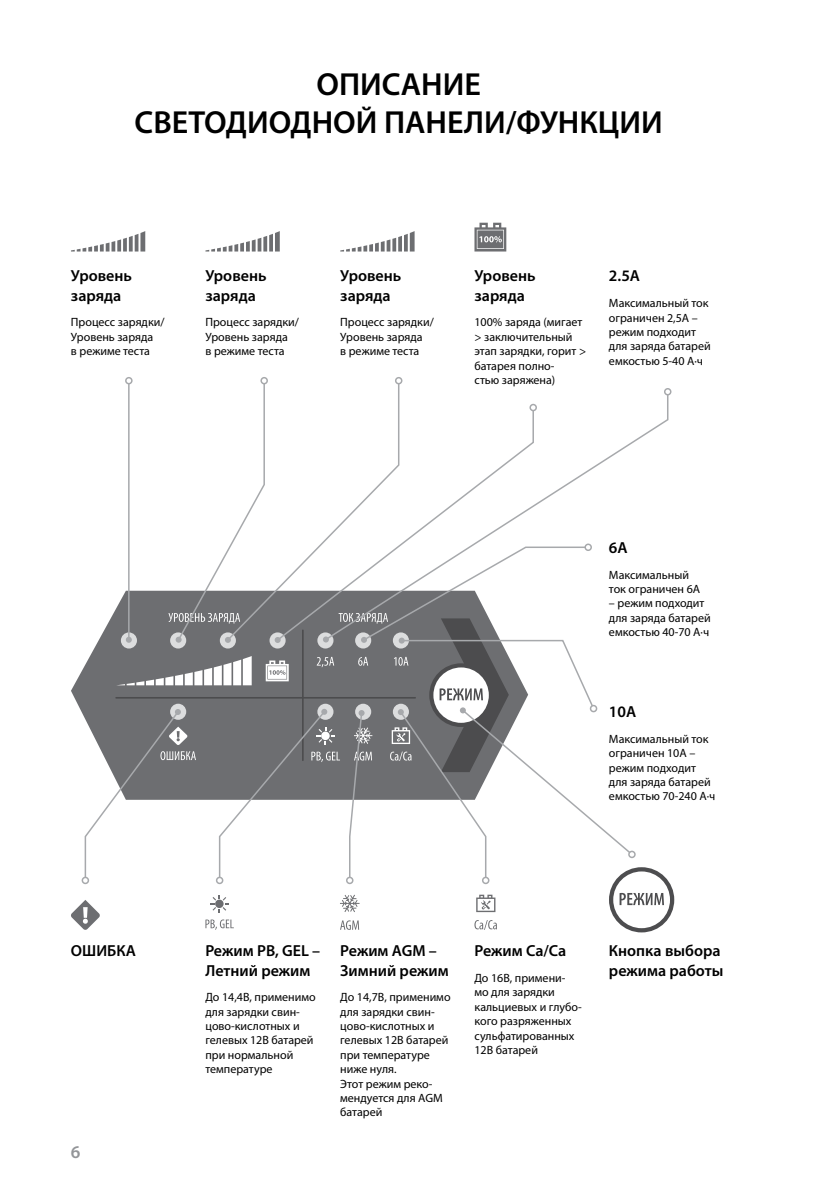
<style>
.page{position:relative;width:840px;height:1191px;background:#fff}
.page>*{position:absolute;margin:0;border:0;box-sizing:border-box;transform-origin:0 0}
.t1{font:600 32px/38.4px "Myriad Pro";color:#000;text-align:center}
.t2{font:600 18px "Myriad Pro";color:#939598}
.t3{font:600 16px/19.2px "Myriad Pro";color:#000}
.t4{font:12px/14.4px "Myriad Pro";color:#000}
</style>
<div class="page">
<div style="left:82px;top:876px;width:7px;height:8px;border:2px solid #a7a9ac;border-radius:50%"></div>
<div style="left:216px;top:876px;width:7px;height:8px;border:2px solid #a7a9ac;border-radius:50%"></div>
<div style="left:346px;top:876px;width:7px;height:8px;border:2px solid #a7a9ac;border-radius:50%"></div>
<div style="left:481px;top:876px;width:8px;height:8px;border:2px solid #a7a9ac;border-radius:50%"></div>
<div style="left:260px;top:377px;width:8px;height:7px;border:2px solid #a7a9ac;border-radius:50%"></div>
<div style="left:395px;top:377px;width:7px;height:7px;border:2px solid #a7a9ac;border-radius:50%"></div>
<div style="left:663px;top:388px;width:8px;height:7px;border:2px solid #a7a9ac;border-radius:50%"></div>
<div style="left:627px;top:850px;width:8px;height:8px;border:2px solid #a7a9ac;border-radius:50%"></div>
<svg style="left:608px;top:867px;width:66px;height:65px"></svg>
<div style="left:613px;top:871px;width:56px;height:57px;background:#fff;border-radius:50%"></div>
<svg style="left:619px;top:893px;width:44px;height:12px"></svg>
<svg style="left:71px;top:900px;width:29px;height:30px"></svg>
<svg style="left:71px;top:231px;width:74px;height:20px"></svg>
<svg style="left:205px;top:231px;width:74px;height:20px"></svg>
<svg style="left:340px;top:231px;width:74px;height:20px"></svg>
<svg style="left:474px;top:223px;width:32px;height:28px"></svg>
<div style="left:125px;top:377px;width:7px;height:7px;border:2px solid #a7a9ac;border-radius:50%"></div>
<svg style="left:205px;top:919px;width:29px;height:11px"></svg>
<svg style="left:210px;top:895px;width:18px;height:18px"></svg>
<div style="left:215px;top:899px;width:8px;height:9px;background:#6d6e71;border-radius:50%"></div>
<svg style="left:340px;top:920px;width:19px;height:10px"></svg>
<svg style="left:340px;top:894px;width:19px;height:18px"></svg>
<svg style="left:476px;top:894px;width:19px;height:18px"></svg>
<svg style="left:474px;top:920px;width:22px;height:10px"></svg>
<svg style="left:84px;top:382px;width:547px;height:497px"></svg>
<div style="left:589px;top:705px;width:8px;height:7px;border:2px solid #a7a9ac;border-radius:50%"></div>
<h1 class="t1" style="left:134px;top:65px;width:529px">ОПИСАНИЕ<br>СВЕТОДИОДНОЙ ПАНЕЛИ/ФУНКЦИИ</h1>
<h3 class="t3" style="left:71px;top:267px;width:63px">Уровень заряда</h3>
<p class="t4" style="left:71px;top:315px;width:95px">Процесс зарядки/<br>Уровень заряда<br>в режиме теста</p>
<h3 class="t3" style="left:205px;top:267px;width:63px">Уровень заряда</h3>
<p class="t4" style="left:205px;top:315px;width:95px">Процесс зарядки/<br>Уровень заряда<br>в режиме теста</p>
<h3 class="t3" style="left:340px;top:267px;width:63px">Уровень заряда</h3>
<p class="t4" style="left:340px;top:315px;width:95px">Процесс зарядки/<br>Уровень заряда<br>в режиме теста</p>
<h3 class="t3" style="left:474px;top:267px;width:63px">Уровень заряда</h3>
<p class="t4" style="left:474px;top:315px;width:113px">100% заряда (мигает &gt; заключительный этап зарядки, горит &gt; батарея полно-<br>стью заряжена)</p>
<h3 class="t3" style="left:608px;top:267px;width:33px">2.5А</h3>
<p class="t4" style="left:608px;top:296px;width:103px">Максимальный ток ограничен 2,5А – режим подходит для заряда батарей емкостью 5-40 А∙ч</p>
<h3 class="t3" style="left:71px;top:941px;width:67px">ОШИБКА</h3>
<h2 class="t2" style="left:71px;top:1141px;width:11px">6</h2>
<h3 class="t3" style="left:608px;top:538px;width:20px">6А</h3>
<p class="t4" style="left:608px;top:567px;width:93px">Максимальный ток ограничен 6А</p>
<p class="t4" style="left:608px;top:596px;width:103px">– режим подходит для заряда батарей емкостью 40-70 А∙ч</p>
<h3 class="t3" style="left:608px;top:702px;width:29px">10А</h3>
<p class="t4" style="left:608px;top:731px;width:108px">Максимальный ток ограничен 10А – режим подходит для заряда батарей емкостью 70-240 А∙ч</p>
<h3 class="t3" style="left:205px;top:941px;width:116px">Режим PB, GEL –<br>Летний режим</h3>
<p class="t4" style="left:205px;top:989px;width:112px">До 14,4В, применимо для зарядки свин&shy;цово-кислотных и гелевых 12В батарей при нормальной температуре</p>
<h3 class="t3" style="left:340px;top:941px;width:110px">Режим AGM –<br>Зимний режим</h3>
<p class="t4" style="left:340px;top:989px;width:112px">До 14,7В, применимо для зарядки свин&shy;цово-кислотных и гелевых 12В батарей при температуре ниже нуля.<br>Этот режим реко&shy;мендуется для AGM батарей</p>
<h3 class="t3" style="left:474px;top:941px;width:93px">Режим Ca/Ca</h3>
<p class="t4" style="left:474px;top:970px;width:109px">До 16В, примени&shy;мо для зарядки кальциевых и глубо&shy;кого разряженных сульфатированных<br>12В батарей</p>
<h3 class="t3" style="left:608px;top:941px;width:116px">Кнопка выбора режима работы</h3>
</div>
